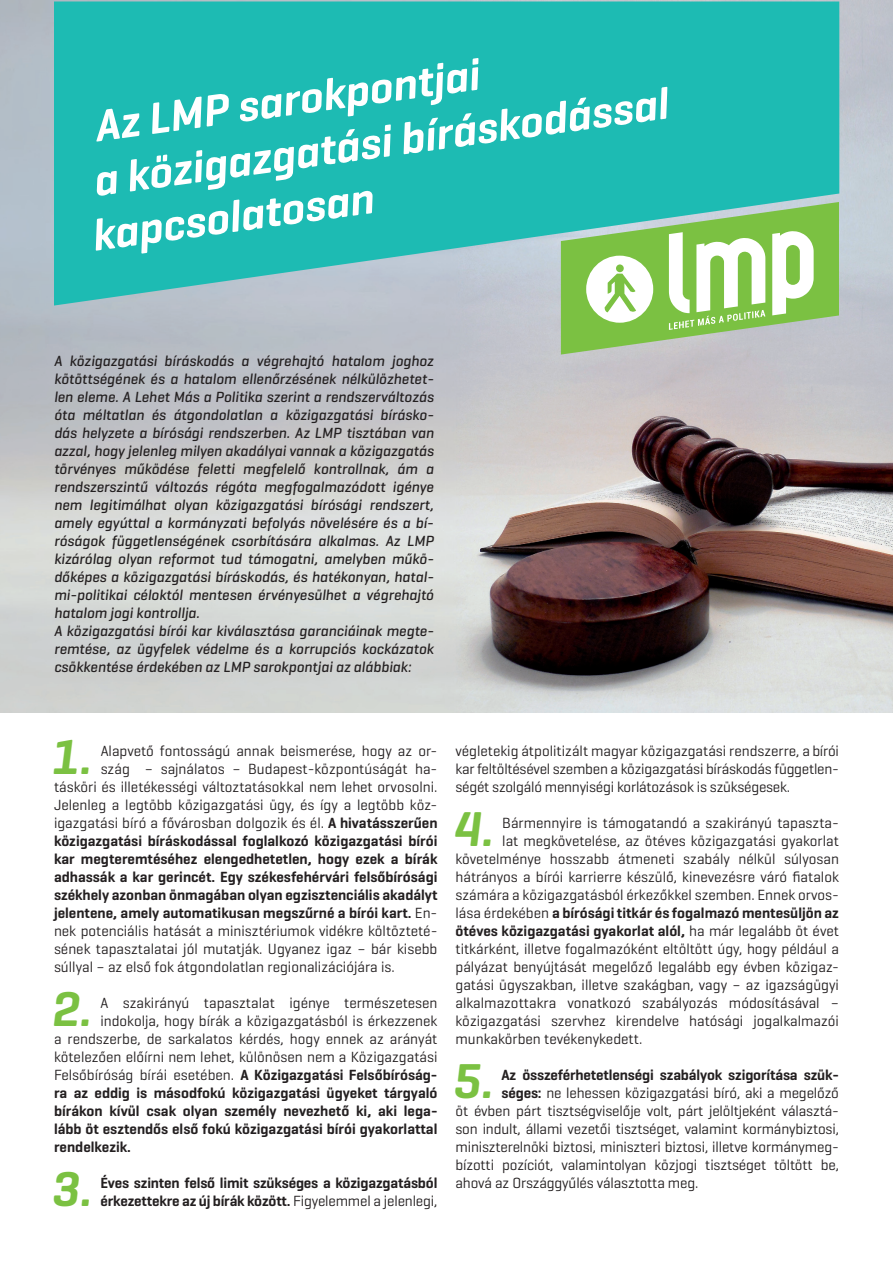
<style>
.page{position:relative;width:893px;height:1263px;background:#fff}
.page>*{position:absolute;margin:0;border:0;box-sizing:border-box;transform-origin:0 0}
.t1{font:italic 600 49.8px "Geogrotesque";color:#7bc142}
.t2{font:italic 600 45px/53.8px "Geogrotesque";color:#fff}
.t3{font:15px/18px "Geogrotesque";color:#231f20;text-align:justify}
.t4{font:italic 500 15px/18px "Geogrotesque";color:#231f20}
.t5{font:600 15px/18px "Geogrotesque";color:#231f20}
.s1{font-weight:600}
.s2{font-weight:400}
</style>
<div class="page">
<img style="left:0;top:0;width:893px;height:712px">
<svg style="left:54px;top:2px;width:785px;height:304px;background:#2bbbb5"></svg>
<svg style="left:561px;top:202px;width:278px;height:153px"></svg>
<h2 class="t2" style="left:72px;top:103px;width:590px;text-indent:18px;rotate:-8deg">Az LMP sarokpontjai<br>a közigazgatási bíráskodással kapcsolatosan</h2>
<p class="t4" style="left:54px;top:352px;width:381px">A közigazgatási bíráskodás a végrehajtó hatalom joghoz kötöttségének és a hatalom ellenőrzésének nélkülözhetet&shy;len eleme. A Lehet Más a Politika szerint a rendszerváltozás óta méltatlan és átgondolatlan a közigazgatási bírásko&shy;dás helyzete a bírósági rendszerben. Az LMP tisztában van azzal, hogy jelenleg milyen akadályai vannak a közigazgatás törvényes működése feletti megfelelő kontrollnak, ám a rendszerszintű változás régóta megfogalmazódott igénye nem legitimálhat olyan közigazgatási bírósági rendszert, amely egyúttal a kormányzati befolyás növelésére és a bí&shy;róságok függetlenségének csorbítására alkalmas. Az LMP kizárólag olyan reformot tud támogatni, amelyben műkö&shy;dőképes a közigazgatási bíráskodás, és hatékonyan, hatal&shy;mi-politikai céloktól mentesen érvényesülhet a végrehajtó hatalom jogi kontrollja.<br>A közigazgatási bírói kar kiválasztása garanciáinak megte&shy;remtése, az ügyfelek védelme és a korrupciós kockázatok csökkentése érdekében az LMP sarokpontjai az alábbiak:</p>
<h1 class="t1" style="left:51px;top:726px;width:42px">1.</h1>
<p class="t3" style="left:101px;top:741px;width:338px">Alapvető fontosságú annak beismerése, hogy az or-</p>
<p class="t3" style="left:101px;top:759px;width:338px">szág – sajnálatos – Budapest-központúságát ha-</p>
<p class="t3" style="left:54px;top:777px;width:385px">tásköri és illetékességi változtatásokkal nem lehet orvosolni.</p>
<p class="t3" style="left:54px;top:795px;width:385px">Jelenleg a legtöbb közigazgatási ügy, és így a legtöbb köz-</p>
<p class="t3" style="left:54px;top:813px;width:385px">igazgatási bíró a fővárosban dolgozik és él. <span class="s1">A hivatásszerűen</span></p>
<p class="t5" style="left:54px;top:832px;width:385px">közigazgatási bíráskodással foglalkozó közigazgatási bírói</p>
<p class="t5" style="left:54px;top:850px;width:385px">kar megteremtéséhez elengedhetetlen, hogy ezek a bírák</p>
<p class="t5" style="left:54px;top:868px;width:385px">adhassák a kar gerincét. Egy székesfehérvári felsőbírósági</p>
<p class="t5" style="left:54px;top:886px;width:385px">székhely azonban önmagában olyan egzisztenciális akadályt</p>
<p class="t5" style="left:54px;top:904px;width:385px">jelentene, amely automatikusan megszűrné a bírói kart. <span class="s2">En-</span></p>
<p class="t3" style="left:54px;top:921px;width:385px">nek potenciális hatását a minisztériumok vidékre költözteté-</p>
<p class="t3" style="left:54px;top:939px;width:385px">sének tapasztalatai jól mutatják. Ugyanez igaz – bár kisebb</p>
<p class="t3" style="left:54px;top:957px;width:342px">súllyal – az első fok átgondolatlan regionalizációjára is.</p>
<h1 class="t1" style="left:51px;top:978px;width:42px">2.</h1>
<p class="t3" style="left:100px;top:993px;width:339px">A szakirányú tapasztalat igénye természetesen</p>
<p class="t3" style="left:100px;top:1011px;width:339px">indokolja, hogy bírák a közigazgatásból is érkezzenek</p>
<p class="t3" style="left:54px;top:1029px;width:385px">a rendszerbe, de sarkalatos kérdés, hogy ennek az arányát</p>
<p class="t3" style="left:54px;top:1047px;width:385px">kötelezően előírni nem lehet, különösen nem a Közigazgatási</p>
<p class="t5" style="left:54px;top:1066px;width:385px"><span class="s2">Felsőbíróság bírái esetében.</span> A Közigazgatási Felsőbíróság-</p>
<p class="t5" style="left:54px;top:1084px;width:385px">ra az eddig is másodfokú közigazgatási ügyeket tárgyaló</p>
<p class="t5" style="left:54px;top:1102px;width:385px">bírákon kívül csak olyan személy nevezhető ki, aki lega-</p>
<p class="t5" style="left:54px;top:1120px;width:385px">lább öt esztendős első fokú közigazgatási bírói gyakorlattal</p>
<p class="t5" style="left:54px;top:1138px;width:79px">rendelkezik.</p>
<h1 class="t1" style="left:51px;top:1158px;width:42px">3.</h1>
<p class="t5" style="left:101px;top:1174px;width:338px">Éves szinten felső limit szükséges a közigazgatásból érkezettekre az új bírák között. <span class="s2">Figyelemmel a jelenlegi,</span></p>
<p class="t3" style="left:455px;top:741px;width:385px">végletekig átpolitizált magyar közigazgatási rendszerre, a bírói kar feltöltésével szemben a közigazgatási bíráskodás független&shy;ségét szolgáló mennyiségi korlátozások is szükségesek.</p>
<h1 class="t1" style="left:453px;top:798px;width:42px">4.</h1>
<p class="t3" style="left:502px;top:813px;width:338px">Bármennyire is támogatandó a szakirányú tapaszta-</p>
<p class="t3" style="left:502px;top:831px;width:338px">lat megkövetelése, az ötéves közigazgatási gyakorlat</p>
<p class="t3" style="left:455px;top:849px;width:385px">követelménye hosszabb átmeneti szabály nélkül súlyosan</p>
<p class="t3" style="left:455px;top:867px;width:385px">hátrányos a bírói karrierre készülő, kinevezésre váró fiatalok</p>
<p class="t3" style="left:455px;top:885px;width:385px">számára a közigazgatásból érkezőkkel szemben. Ennek orvos-</p>
<p class="t5" style="left:455px;top:904px;width:385px"><span class="s2">lása érdekében</span> a bírósági titkár és fogalmazó mentesüljön az</p>
<p class="t5" style="left:455px;top:922px;width:385px">ötéves közigazgatási gyakorlat alól, <span class="s2">ha már legalább öt évet</span></p>
<p class="t3" style="left:455px;top:939px;width:385px">titkárként, illetve fogalmazóként eltöltött úgy, hogy például a</p>
<p class="t3" style="left:455px;top:957px;width:385px">pályázat benyújtását megelőző legalább egy évben közigaz-</p>
<p class="t3" style="left:455px;top:975px;width:385px">gatási ügyszakban, illetve szakágban, vagy – az igazságügyi</p>
<p class="t3" style="left:455px;top:993px;width:385px">alkalmazottakra vonatkozó szabályozás módosításával –</p>
<p class="t3" style="left:455px;top:1011px;width:385px">közigazgatási szervhez kirendelve hatósági jogalkalmazói</p>
<p class="t3" style="left:455px;top:1029px;width:188px">munkakörben tevékenykedett.</p>
<h1 class="t1" style="left:452px;top:1050px;width:42px">5.</h1>
<p class="t5" style="left:501px;top:1066px;width:339px">Az összeférhetetlenségi szabályok szigorítása szük-</p>
<p class="t3" style="left:501px;top:1083px;width:339px"><span class="s1">séges:</span> ne lehessen közigazgatási bíró, aki a megelőző</p>
<p class="t3" style="left:455px;top:1101px;width:385px">öt évben párt tisztségviselője volt, párt jelöltjeként választá-</p>
<p class="t3" style="left:455px;top:1119px;width:385px">son indult, állami vezetői tisztséget, valamint kormánybiztosi,</p>
<p class="t3" style="left:455px;top:1137px;width:385px">miniszterelnöki biztosi, miniszteri biztosi, illetve kormánymeg-</p>
<p class="t3" style="left:455px;top:1155px;width:385px">bízotti pozíciót, valamintolyan közjogi tisztséget töltött be,</p>
<p class="t3" style="left:455px;top:1173px;width:244px">ahová az Országgyűlés választotta meg.</p>
</div>
